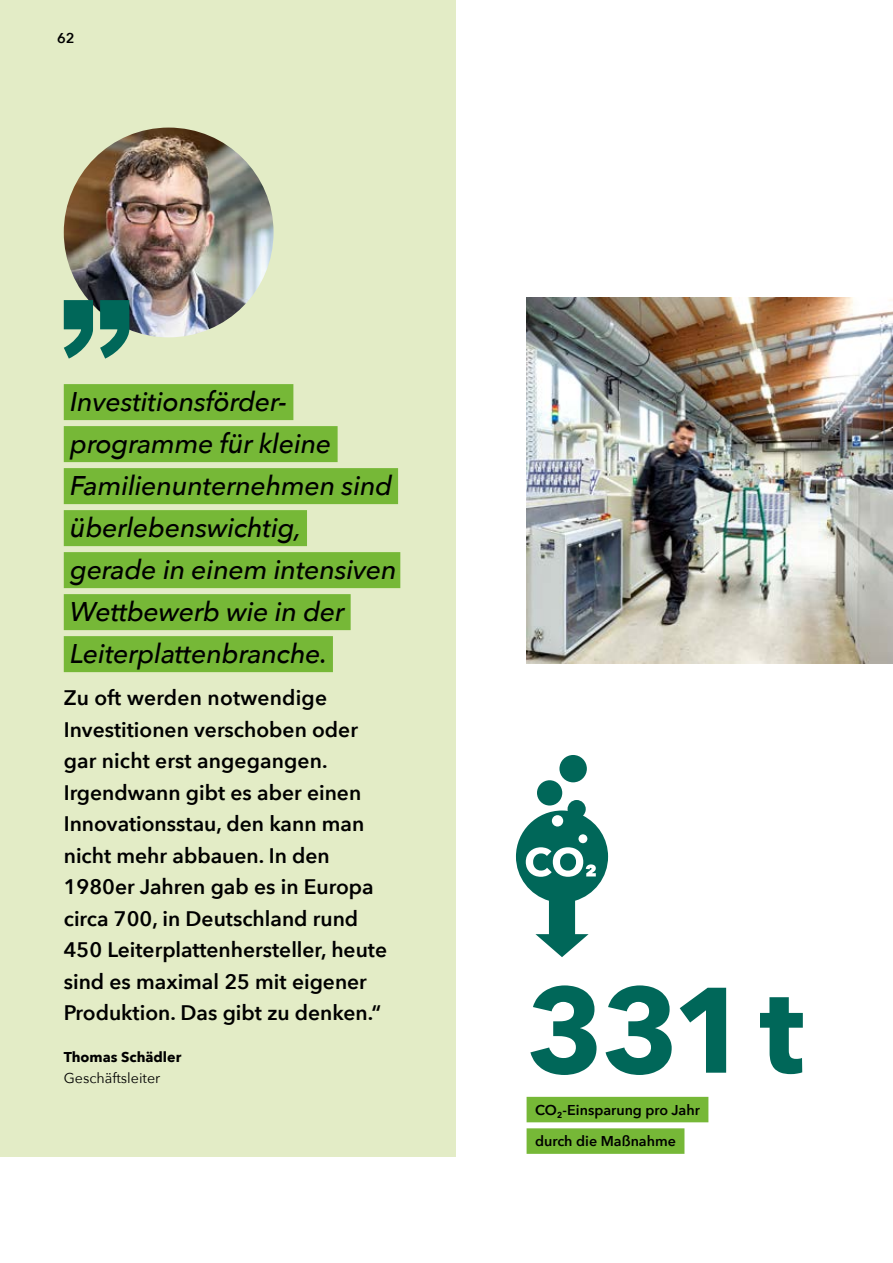
<style>
.page{position:relative;width:893px;height:1263px;background:#fff}
.page>*{position:absolute;margin:0;border:0;box-sizing:border-box;transform-origin:0 0}
.t1{font:700 120px "Avenir Next";color:#006759}
.t2{font:italic 500 27px/42px "Avenir Next";letter-spacing:-.01em;color:#000}
.t3{font:600 21px/31.5px "Avenir Next";color:#000}
.t4{font:600 14.25px/24px "Avenir Next";color:#000}
.t5{font:14.25px "Avenir Next";color:#000}
.t6{font:700 14.25px "Avenir Next";color:#000}
</style>
<div class="page">
<div style="left:0;top:0;width:455px;height:1157px;background:#e3ecc6"></div>
<div style="left:527px;top:1097px;width:181px;height:25px;background:#76b837"></div>
<div style="left:527px;top:1128px;width:157px;height:26px;background:#76b837"></div>
<svg style="left:516px;top:755px;width:92px;height:202px"></svg>
<img style="left:64px;top:128px;width:210px;height:209px;border-radius:105px">
<div style="left:64px;top:384px;width:229px;height:36px;background:#76b837"></div>
<div style="left:64px;top:426px;width:274px;height:36px;background:#76b837"></div>
<div style="left:64px;top:468px;width:334px;height:36px;background:#76b837"></div>
<div style="left:64px;top:510px;width:243px;height:36px;background:#76b837"></div>
<div style="left:64px;top:552px;width:336px;height:36px;background:#76b837"></div>
<div style="left:64px;top:594px;width:287px;height:36px;background:#76b837"></div>
<div style="left:64px;top:636px;width:269px;height:36px;background:#76b837"></div>
<svg style="left:64px;top:300px;width:29px;height:59px"></svg>
<svg style="left:100px;top:300px;width:29px;height:59px"></svg>
<img style="left:527px;top:298px;width:366px;height:365px">
<p class="t4" style="left:57px;top:25px;width:19px">62</p>
<p class="t2" style="left:70px;top:380px;width:328px">Investitionsförder&shy;programme für kleine<br>Familienunternehmen sind überlebenswichtig,<br>gerade in einem intensiven<br>Wettbewerb wie in der<br>Leiterplattenbranche.</p>
<p class="t3" style="left:64px;top:681px;width:325px">Zu oft werden notwendige<br>Investitionen verschoben oder gar nicht erst angegangen.<br>Irgendwann gibt es aber einen<br>Innovationsstau, den kann man nicht mehr abbauen. In den<br>1980er Jahren gab es in Europa circa 700, in Deutschland rund<br>450 Leiterplattenhersteller, heute sind es maximal 25 mit eigener<br>Produktion. Das gibt zu denken.“</p>
<p class="t6" style="left:64px;top:1045px;width:119px">Thomas Schädler</p>
<p class="t5" style="left:64px;top:1066px;width:98px">Geschäftsleiter</p>
<p class="t1" style="left:527px;top:927px;width:279px">331t</p>
<p class="t4" style="left:535px;top:1097px;width:166px">CO -Einsparung pro Jahr</p>
<p class="t4" style="left:535px;top:1105px;width:142px;text-indent:22px">²<br>durch die Maßnahme</p>
</div>
